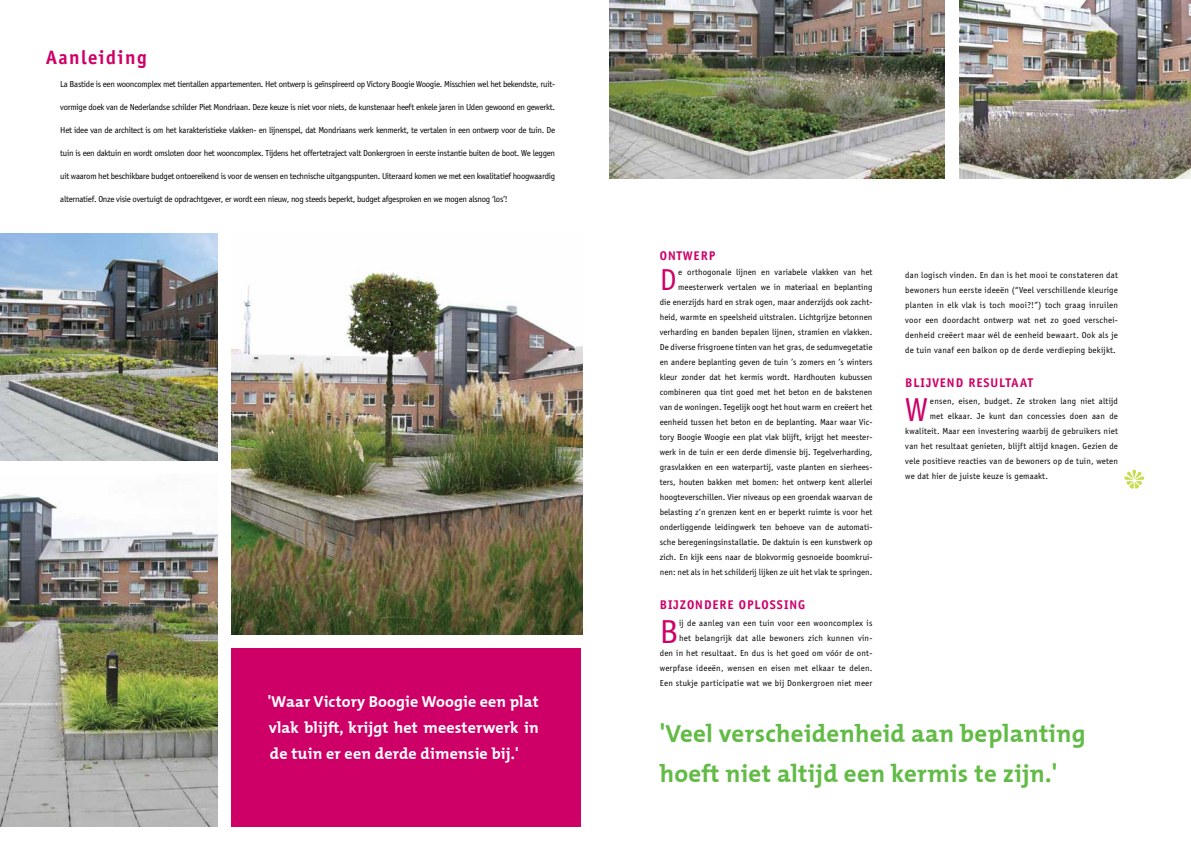
<style>
.page{position:relative;width:1191px;height:842px;background:#fff}
.page>*{position:absolute;margin:0;border:0;box-sizing:border-box;transform-origin:0 0}
.t1{font:34.2px "Officina Sans EF";color:#ce0068}
.t2{font:31.3px "Officina Sans EF";color:#ce0068}
.t3{font:700 25px/40px "The Mix Plain";letter-spacing:.01em;color:#62bb46}
.t4{font:700 20px "Officina Sans EF";letter-spacing:.075em;color:#ce0068}
.t5{font:700 16px/26px "The Mix Plain";letter-spacing:.01em;color:#fff;text-align:justify}
.t6{font:700 13px "Officina Sans EF";letter-spacing:.075em;color:#ce0068}
.t7{font:9px/15px "Officina Sans EF";letter-spacing:.005em;color:#000;text-align:right}
.t8{font:9px "Officina Sans EF";letter-spacing:-.03em;color:#000}
.t9{font:9px/15px "Officina Sans EF";letter-spacing:.025em;color:#000;text-align:right}
</style>
<div class="page">
<img style="left:0;top:494px;width:217px;height:333px">
<img style="left:231px;top:272px;width:351px;height:362px">
<img style="left:0;top:234px;width:217px;height:227px">
<div style="left:231px;top:648px;width:350px;height:179px;background:#ce0068"></div>
<svg style="left:1124px;top:470px;width:20px;height:19px"></svg>
<img style="left:609px;top:0;width:336px;height:179px">
<img style="left:959px;top:0;width:232px;height:179px">
<h3 class="t4" style="left:46px;top:46px;width:102px">AANLEIDING</h3>
<p class="t8" style="left:60px;top:79px;width:496px">La Bastide is een wooncomplex met tientallen appartementen. Het ontwerp is geïnspireerd op Victory Boogie Woogie. Misschien wel het bekendste, ruit-</p>
<p class="t8" style="left:60px;top:102px;width:496px">vormige doek van de Nederlandse schilder Piet Mondriaan. Deze keuze is niet voor niets, de kunstenaar heeft enkele jaren in Uden gewoond en gewerkt.</p>
<p class="t8" style="left:60px;top:125px;width:496px">Het idee van de architect is om het karakteristieke vlakken- en lijnenspel, dat Mondriaans werk kenmerkt, te vertalen in een ontwerp voor de tuin. De</p>
<p class="t8" style="left:60px;top:148px;width:496px">tuin is een daktuin en wordt omsloten door het wooncomplex. Tijdens het offertetraject valt Donkergroen in eerste instantie buiten de boot. We leggen</p>
<p class="t8" style="left:60px;top:171px;width:496px">uit waarom het beschikbare budget ontoereikend is voor de wensen en technische uitgangspunten. Uiteraard komen we met een kwalitatief hoogwaardig</p>
<p class="t8" style="left:60px;top:194px;width:449px">alternatief. Onze visie overtuigt de opdrachtgever, er wordt een nieuw, nog steeds beperkt, budget afgesproken en we mogen alsnog ‘los’!</p>
<h3 class="t5" style="left:268px;top:689px;width:272px">'Waar Victory Boogie Woogie een plat vlak blijft, krijgt het meesterwerk in de tuin er een derde dimensie bij.'</h3>
<h3 class="t6" style="left:660px;top:249px;width:49px">ONTWERP</h3>
<h2 class="t2" style="left:660px;top:262px;width:18px">D</h2>
<p class="t7" style="left:660px;top:265px;width:214px">e orthogonale lijnen en variabele vlakken van het meesterwerk vertalen we in materiaal en beplanting<br>die enerzijds hard en strak ogen, maar anderzijds ook zacht&shy;heid, warmte en speelsheid uitstralen. Lichtgrijze betonnen verharding en banden bepalen lijnen, stramien en vlakken.<br>De diverse frisgroene tinten van het gras, de sedumvegetatie en andere beplanting geven de tuin ’s zomers en ’s winters kleur zonder dat het kermis wordt. Hardhouten kubussen combineren qua tint goed met het beton en de bakstenen van de woningen. Tegelijk oogt het hout warm en creëert het eenheid tussen het beton en de beplanting. Maar waar Vic&shy;tory Boogie Woogie een plat vlak blijft, krijgt het meester&shy;werk in de tuin er een derde dimensie bij. Tegelverharding, grasvlakken en een waterpartij, vaste planten en sierhees&shy;ters, houten bakken met bomen: het ontwerp kent allerlei hoogteverschillen. Vier niveaus op een groendak waarvan de belasting z’n grenzen kent en er beperkt ruimte is voor het onderliggende leidingwerk ten behoeve van de automati&shy;sche beregeningsinstallatie. De daktuin is een kunstwerk op zich. En kijk eens naar de blokvormig gesnoeide boomkrui&shy;nen: net als in het schilderij lijken ze uit het vlak te springen.</p>
<h3 class="t6" style="left:660px;top:598px;width:88px">BIJZONDERE OPLO</h3>
<h3 class="t6" style="left:770px;top:598px;width:37px">SSING</h3>
<h1 class="t1" style="left:660px;top:613px;width:20px">B</h1>
<p class="t9" style="left:660px;top:616px;width:214px">ij de aanleg van een tuin voor een wooncomplex is<br>het belangrijk dat alle bewoners zich kunnen vin-<br>den in het resultaat. En dus is het goed om vóór de ont&shy;werpfase ideeën, wensen en eisen met elkaar te delen.<br>Een stukje participatie wat we bij Donkergroen niet meer</p>
<p class="t7" style="left:905px;top:267px;width:214px;text-align:justify">dan logisch vinden. En dan is het mooi te constateren dat bewoners hun eerste ideeën (“Veel verschillende kleurige planten in elk vlak is toch mooi?!”) toch graag inruilen voor een doordacht ontwerp wat net zo goed verschei&shy;denheid creëert maar wél de eenheid bewaart. Ook als je de tuin vanaf een balkon op de derde verdieping bekijkt.</p>
<h3 class="t6" style="left:905px;top:375px;width:129px">BLIJVEND R ESULTAAT</h3>
<h1 class="t1" style="left:905px;top:390px;width:24px">W</h1>
<p class="t7" style="left:929px;top:393px;width:190px">ensen, eisen, budget. Ze stroken lang niet altijd</p>
<p class="t7" style="left:929px;top:408px;width:190px">met elkaar. Je kunt dan concessies doen aan de</p>
<p class="t7" style="left:905px;top:423px;width:214px">kwaliteit. Maar een investering waarbij de gebruikers niet</p>
<p class="t7" style="left:905px;top:438px;width:214px">van het resultaat genieten, blijft altijd knagen. Gezien de</p>
<p class="t7" style="left:905px;top:453px;width:214px">vele positieve reacties van de bewoners op de tuin, weten</p>
<p class="t7" style="left:905px;top:468px;width:144px">we dat hier de juiste keuze is gemaakt.</p>
<h3 class="t3" style="left:660px;top:713px;width:427px">'Veel verscheidenheid aan beplanting hoeft niet altijd een kermis te zijn.'</h3>
</div>
